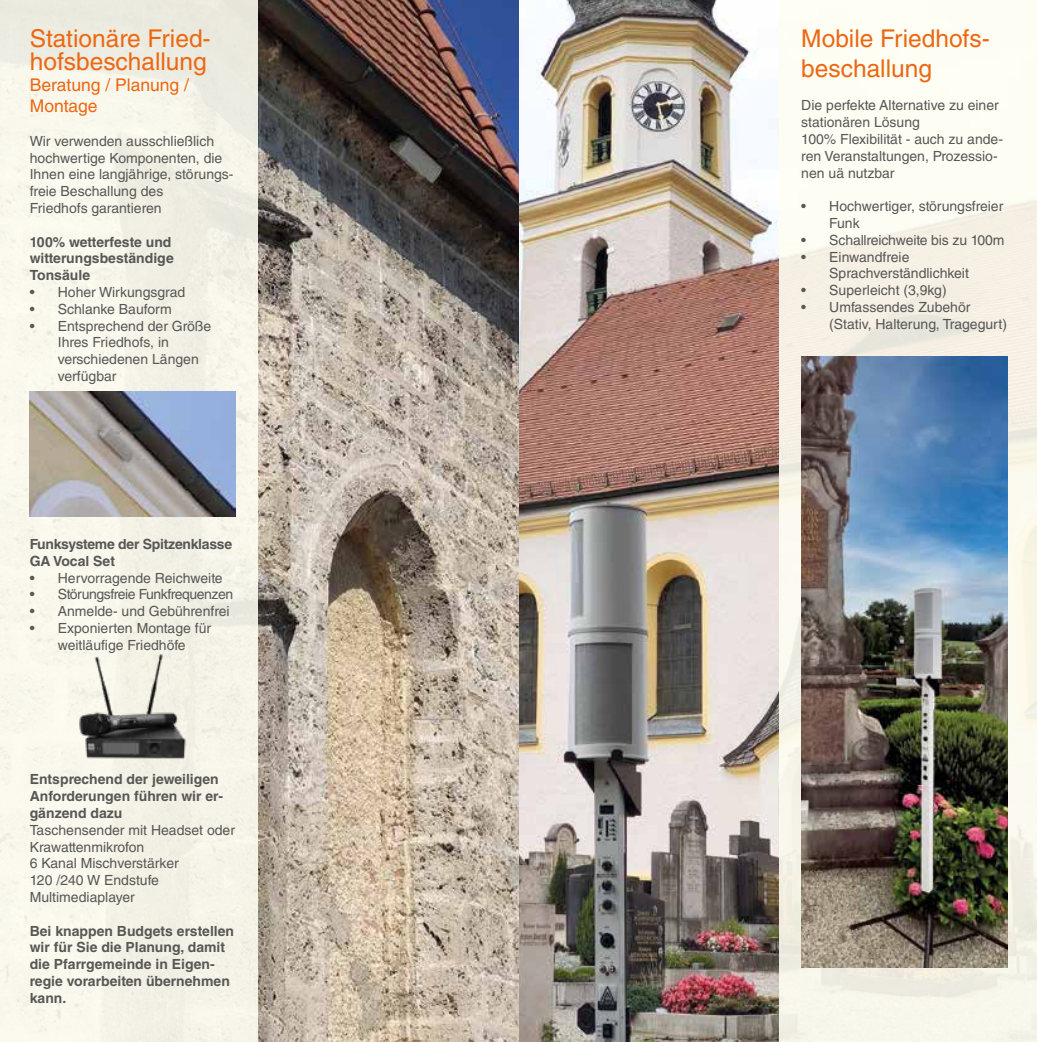
<style>
.page{position:relative;width:1037px;height:1042px;background:#fff}
.page>*{position:absolute;margin:0;border:0;box-sizing:border-box;transform-origin:0 0}
.t1{font:24.5px/29.4px "Helvetica LT Std";color:#ec6711}
.t2{font:17.5px/21px "Helvetica LT Std";color:#ec6711}
.t3{font:14px/16.8px "Helvetica LT Std";color:#575756}
.t4{font:700 14px/16.8px "Helvetica LT Std";color:#575756}
.t5{font:700 14px/16.8px "Helvetica LT Std";letter-spacing:-.02em;color:#575756}
.t6{font:14px "Helvetica LT Std";letter-spacing:-.03em;color:#575756}
</style>
<div class="page">
<img style="left:258px;top:0;width:521px;height:1042px">
<div style="left:0;top:0;width:258px;height:1042px;background:#f7f5e9"></div>
<div style="left:779px;top:0;width:258px;height:1042px;background:#fffef3"></div>
<img style="left:30px;top:392px;width:206px;height:124px">
<img style="left:73px;top:652px;width:147px;height:109px">
<img style="left:801px;top:357px;width:206px;height:610px">
<h1 class="t1" style="left:30px;top:27px;width:182px;line-height:22.8px">Stationäre Fried&shy;hofsbeschallung</h1>
<p class="t2" style="left:30px;top:74px;width:161px">Beratung / Planung /<br>Montage</p>
<p class="t3" style="left:30px;top:132px;width:205px">Wir verwenden ausschließlich hochwertige Komponenten, die<br>Ihnen eine langjährige, störungs&shy;freie Beschallung des<br>Friedhofs garantieren</p>
<p class="t4" style="left:30px;top:233px;width:145px">100% wetterfeste und witterungsbeständige<br>Tonsäule</p>
<p class="t3" style="left:30px;top:284px;width:157px">• Hoher Wirkungsgrad</p>
<p class="t3" style="left:30px;top:300px;width:144px">• Schlanke Bauform</p>
<p class="t3" style="left:58px;top:317px;width:155px;text-indent:-28px">• Entsprechend der Größe<br>Ihres Friedhofs, in verschiedenen Längen verfügbar</p>
<p class="t5" style="left:30px;top:535px;width:204px">Funksysteme der Spitzenklasse<br>GA Vocal Set</p>
<p class="t3" style="left:30px;top:569px;width:194px">• Hervorragende Reichweite</p>
<p class="t6" style="left:30px;top:586px;width:205px">• Störungsfreie Funkfrequenzen</p>
<p class="t3" style="left:30px;top:603px;width:201px">• Anmelde- und Gebührenfrei</p>
<p class="t3" style="left:30px;top:620px;width:183px;text-align:center">• Exponierten Montage für weitläufige Friedhöfe</p>
<p class="t4" style="left:30px;top:771px;width:195px">Entsprechend der jeweiligen<br>Anforderungen führen wir er&shy;gänzend dazu</p>
<p class="t3" style="left:30px;top:821px;width:207px">Taschensender mit Headset oder<br>Krawattenmikrofon<br>6 Kanal Mischverstärker<br>120 /240 W Endstufe<br>Multimediaplayer</p>
<p class="t4" style="left:30px;top:922px;width:206px">Bei knappen Budgets erstellen wir für Sie die Planung, damit die Pfarrgemeinde in Eigen&shy;regie vorarbeiten übernehmen kann.</p>
<h1 class="t1" style="left:801px;top:24px;width:190px">Mobile Friedhofs&shy;beschallung</h1>
<p class="t3" style="left:801px;top:97px;width:203px">Die perfekte Alternative zu einer stationären Lösung<br>100% Flexibilität - auch zu ande&shy;ren Veranstaltungen, Prozessio&shy;nen uä nutzbar</p>
<p class="t3" style="left:829px;top:198px;width:176px;text-indent:-28px">• Hochwertiger, störungsfreier<br>Funk</p>
<p class="t3" style="left:801px;top:231px;width:205px">• Schallreichweite bis zu 100m</p>
<p class="t3" style="left:829px;top:248px;width:141px;text-indent:-28px">• Einwandfreie<br>Sprachverständlichkeit</p>
<p class="t3" style="left:801px;top:282px;width:147px">• Superleicht (3,9kg)</p>
<p class="t3" style="left:829px;top:299px;width:179px;text-indent:-28px">• Umfassendes Zubehör (Stativ, Halterung, Tragegurt)</p>
</div>
